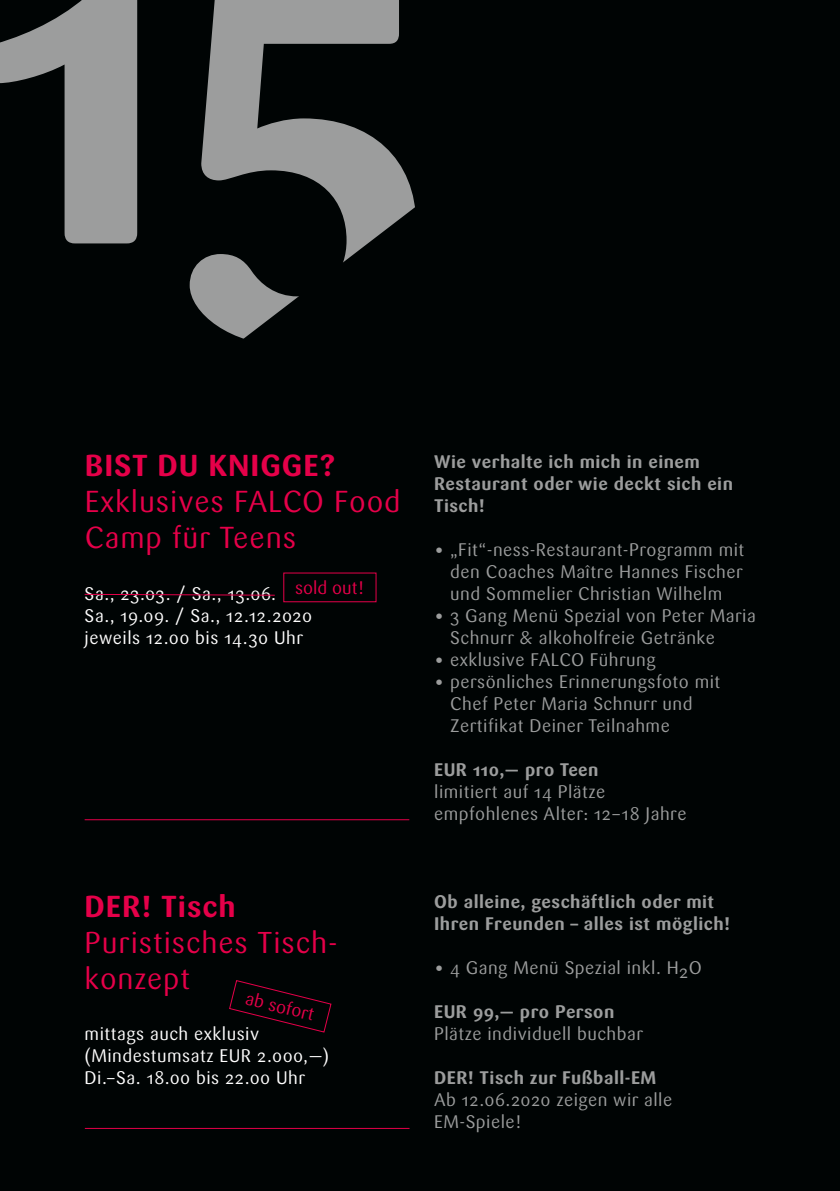
<style>
.page{position:relative;width:840px;height:1191px;background:#fff}
.page>*{position:absolute;margin:0;border:0;box-sizing:border-box;transform-origin:0 0}
.t1{font:30px/36px "Sari OT";letter-spacing:.03em;color:#e50049}
.t2{font:700 30px "Sari OT";letter-spacing:.03em;color:#e50049}
.t3{font:29.8px/35.8px "Sari OT";letter-spacing:.03em;color:#e50049}
.t4{font:18px/22px "Sari OT";letter-spacing:.025em;color:#9c9d9d}
.t5{font:700 18px/22px "Sari OT";letter-spacing:.025em;color:#9c9d9d}
.t6{font:18px/22px "Sari OT";letter-spacing:.025em;color:#fff}
.t7{font:18px "Sari OT";color:#e50049}
.s1{font-weight:700}
</style>
<div class="page">
<div style="left:0;top:0;width:839px;height:1191px;background:#000404"></div>
<hr style="left:85px;top:819px;width:324px;height:1px;background:#e50049">
<svg style="left:0;top:36px;width:17px;height:48px"></svg>
<svg style="left:17px;top:0;width:398px;height:588px"></svg>
<hr style="left:85px;top:1128px;width:324px;height:1px;background:#e50049">
<svg style="left:229px;top:980px;width:103px;height:53px"></svg>
<svg style="left:84px;top:593px;width:191px;height:3px"></svg>
<h1 class="t2" style="left:85px;top:446px;width:252px">BIST DU KNIGGE?</h1>
<h1 class="t1" style="left:85px;top:483px;width:317px">Exklusives FALCO Food<br>Camp für Teens</h1>
<p class="t6" style="left:85px;top:583px;width:229px">Sa., 23.03. / Sa., 13.06.<br>Sa., 19.09. / Sa., 12.12.2020 jeweils 12.00 bis 14.30 Uhr</p>
<p class="t7" style="left:295px;top:576px;width:71px">sold out!</p>
<h1 class="t2" style="left:85px;top:887px;width:152px">DER! Tisch</h1>
<h2 class="t3" style="left:85px;top:924px;width:254px">Puristisches Tisch&shy;konzept</h2>
<p class="t6" style="left:85px;top:1023px;width:246px">mittags auch exklusiv (Mindestumsatz EUR 2.000,—)<br>Di.–Sa. 18.00 bis 22.00 Uhr</p>
<p class="t7" style="left:249px;top:986px;width:71px;rotate:14deg">ab sofort</p>
<p class="t5" style="left:434px;top:451px;width:300px">Wie verhalte ich mich in einem<br>Restaurant oder wie deckt sich ein<br>Tisch!</p>
<p class="t4" style="left:450px;top:539px;width:295px;text-align:justify;text-indent:-16px"><span class="s1">•</span> „Fit“-ness-Restaurant-Programm mit den Coaches Maître Hannes Fischer und Sommelier Christian Wilhelm</p>
<p class="t4" style="left:450px;top:605px;width:307px;text-indent:-16px"><span class="s1">•</span> 3 Gang Menü Spezial von Peter Maria<br>Schnurr &amp; alkoholfreie Getränke</p>
<p class="t4" style="left:434px;top:649px;width:223px"><span class="s1">•</span> exklusive FALCO Führung</p>
<p class="t4" style="left:450px;top:671px;width:271px;text-indent:-16px"><span class="s1">•</span> persönliches Erinnerungsfoto mit<br>Chef Peter Maria Schnurr und<br>Zertifikat Deiner Teilnahme</p>
<p class="t5" style="left:434px;top:759px;width:166px">EUR 110,— pro Teen</p>
<p class="t4" style="left:434px;top:781px;width:254px">limitiert auf 14 Plätze empfohlenes Alter: 12–18 Jahre</p>
<p class="t5" style="left:434px;top:891px;width:297px">Ob alleine, geschäftlich oder mit<br>Ihren Freunden – alles ist möglich!</p>
<p class="t4" style="left:434px;top:957px;width:269px"><span class="s1">•</span> 4 Gang Menü Spezial inkl. H2O</p>
<p class="t5" style="left:434px;top:1001px;width:182px">EUR 99,— pro Person</p>
<p class="t4" style="left:434px;top:1023px;width:210px">Plätze individuell buchbar</p>
<p class="t5" style="left:434px;top:1067px;width:223px">DER! Tisch zur Fußball-EM</p>
<p class="t4" style="left:434px;top:1089px;width:239px">Ab 12.06.2020 zeigen wir alle<br>EM-Spiele!</p>
</div>
